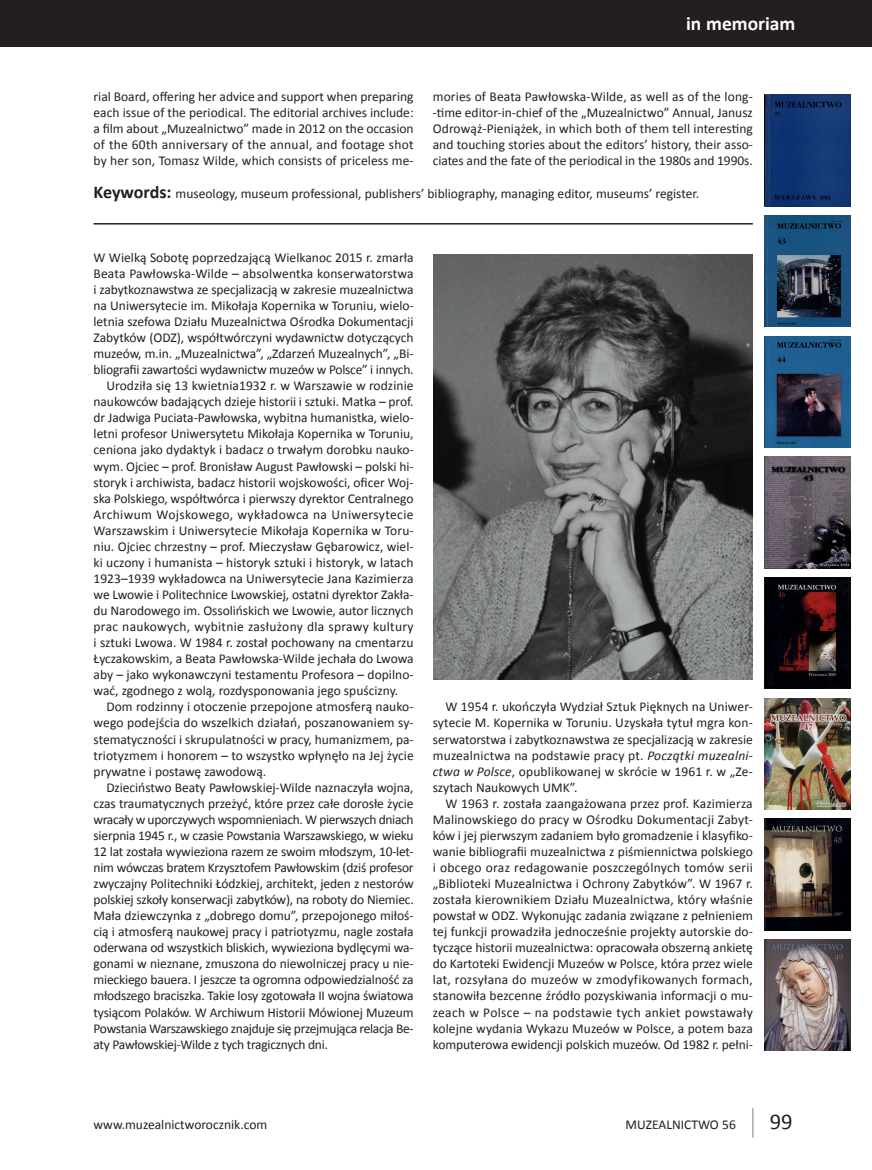
<style>
.page{position:relative;width:872px;height:1170px;background:#fff}
.page>*{position:absolute;margin:0;border:0;box-sizing:border-box;transform-origin:0 0}
.t1{font:22.5px "Calibri";color:#231f20}
.t2{font:700 19.5px "Calibri";color:#fff}
.BODY_TEXT{font:13.5px/16px "Calibri";letter-spacing:-.005em;color:#231f20;text-align:justify}
.keywords{font:13.5px "Calibri";color:#231f20}
.s1{font-weight:700;font-size:18px}
.s2{font-style:italic}
</style>
<div class="page">
<hr style="left:752px;top:1107px;width:1px;height:30px;background:#a8a9ad">
<div style="left:0;top:0;width:872px;height:47px;background:#231f20"></div>
<hr style="left:94px;top:223px;width:659px;height:1px;background:#231f20">
<img style="left:434px;top:254px;width:319px;height:425px">
<img style="left:764px;top:95px;width:86px;height:111px">
<img style="left:764px;top:215px;width:86px;height:112px">
<img style="left:764px;top:336px;width:86px;height:111px">
<img style="left:764px;top:457px;width:86px;height:111px">
<img style="left:764px;top:577px;width:86px;height:112px">
<img style="left:764px;top:698px;width:86px;height:111px">
<img style="left:764px;top:818px;width:86px;height:112px">
<img style="left:764px;top:939px;width:86px;height:111px">
<h2 class="t2" style="left:686px;top:11px;width:111px">in memoriam</h2>
<p class="BODY_TEXT" style="left:94px;top:88px;width:322px">rial Board, offering her advice and support when preparing each issue of the periodical. The editorial archives include: a film about „Muzealnictwo” made in 2012 on the occasion of the 60th anniversary of the annual, and footage shot by her son, Tomasz Wilde, which consists of priceless me-</p>
<p class="BODY_TEXT" style="left:433px;top:88px;width:321px">mories of Beata Pawłowska-Wilde, as well as of the long--time editor-in-chief of the „Muzealnictwo” Annual, Janusz Odrowąż-Pieniążek, in which both of them tell interesting and touching stories about the editors’ history, their asso&shy;ciates and the fate of the periodical in the 1980s and 1990s.</p>
<p class="keywords" style="left:94px;top:185px;width:607px"><span class="s1">Keywords:</span> museology, museum professional, publishers’ bibliography, managing editor, museums’ register.</p>
<p class="BODY_TEXT" style="left:94px;top:248px;width:321px">W Wielką Sobotę poprzedzającą Wielkanoc 2015 r. zmarła Beata Pawłowska-Wilde – absolwentka konserwatorstwa i zabytkoznawstwa ze specjalizacją w zakresie muzealnictwa na Uniwersytecie im. Mikołaja Kopernika w Toruniu, wielo&shy;letnia szefowa Działu Muzealnictwa Ośrodka Dokumentacji Zabytków (ODZ), współtwórczyni wydawnictw dotyczących muzeów, m.in. „Muzealnictwa”, „Zdarzeń Muzealnych”, „Bi&shy;bliografii zawartości wydawnictw muzeów w Polsce” i innych.</p>
<p class="BODY_TEXT" style="left:94px;top:377px;width:321px;text-indent:13px">Urodziła się 13 kwietnia1932 r. w Warszawie w rodzinie naukowców badających dzieje historii i sztuki. Matka – prof. dr Jadwiga Puciata-Pawłowska, wybitna humanistka, wielo&shy;letni profesor Uniwersytetu Mikołaja Kopernika w Toruniu, ceniona jako dydaktyk i badacz o trwałym dorobku nauko&shy;wym. Ojciec – prof. Bronisław August Pawłowski – polski hi&shy;storyk i archiwista, badacz historii wojskowości, oficer Woj&shy;ska Polskiego, współtwórca i pierwszy dyrektor Centralnego Archiwum Wojskowego, wykładowca na Uniwersytecie Warszawskim i Uniwersytecie Mikołaja Kopernika w Toru&shy;niu. Ojciec chrzestny – prof. Mieczysław Gębarowicz, wiel&shy;ki uczony i humanista – historyk sztuki i historyk, w latach 1923–1939 wykładowca na Uniwersytecie Jana Kazimierza we Lwowie i Politechnice Lwowskiej, ostatni dyrektor Zakła&shy;du Narodowego im. Ossolińskich we Lwowie, autor licznych prac naukowych, wybitnie zasłużony dla sprawy kultury i sztuki Lwowa. W 1984 r. został pochowany na cmentarzu Łyczakowskim, a Beata Pawłowska-Wilde jechała do Lwowa aby – jako wykonawczyni testamentu Profesora – dopilno&shy;wać, zgodnego z wolą, rozdysponowania jego spuścizny.</p>
<p class="BODY_TEXT" style="left:94px;top:698px;width:322px;text-indent:13px">Dom rodzinny i otoczenie przepojone atmosferą nauko&shy;wego podejścia do wszelkich działań, poszanowaniem sy&shy;stematyczności i skrupulatności w pracy, humanizmem, pa&shy;triotyzmem i honorem – to wszystko wpłynęło na Jej życie prywatne i postawę zawodową.</p>
<p class="BODY_TEXT" style="left:94px;top:778px;width:322px;text-indent:13px">Dzieciństwo Beaty Pawłowskiej-Wilde naznaczyła wojna, czas traumatycznych przeżyć, które przez całe dorosłe życie wracały w uporczywych wspomnieniach. W pierwszych dniach sierpnia 1945 r., w czasie Powstania Warszawskiego, w wieku 12 lat została wywieziona razem ze swoim młodszym, 10-let&shy;nim wówczas bratem Krzysztofem Pawłowskim (dziś profesor zwyczajny Politechniki Łódzkiej, architekt, jeden z nestorów polskiej szkoły konserwacji zabytków), na roboty do Niemiec.<br>Mała dziewczynka z „dobrego domu”, przepojonego miłoś&shy;cią i atmosferą naukowej pracy i patriotyzmu, nagle została oderwana od wszystkich bliskich, wywieziona bydlęcymi wa&shy;gonami w nieznane, zmuszona do niewolniczej pracy u nie&shy;mieckiego bauera. I jeszcze ta ogromna odpowiedzialność za młodszego braciszka. Takie losy zgotowała II wojna światowa tysiącom Polaków. W Archiwum Historii Mówionej Muzeum Powstania Warszawskiego znajduje się przejmująca relacja Be&shy;aty Pawłowskiej-Wilde z tych tragicznych dni.</p>
<p class="BODY_TEXT" style="left:433px;top:698px;width:321px;text-indent:13px">W 1954 r. ukończyła Wydział Sztuk Pięknych na Uniwer&shy;sytecie M. Kopernika w Toruniu. Uzyskała tytuł mgra kon&shy;serwatorstwa i zabytkoznawstwa ze specjalizacją w zakresie muzealnictwa na podstawie pracy pt. <span class="s2">Początki muzealni&shy;ctwa w Polsce</span>, opublikowanej w skrócie w 1961 r. w „Ze&shy;szytach Naukowych UMK”.</p>
<p class="BODY_TEXT" style="left:433px;top:794px;width:322px;text-indent:13px">W 1963 r. została zaangażowana przez prof. Kazimierza Malinowskiego do pracy w Ośrodku Dokumentacji Zabyt&shy;ków i jej pierwszym zadaniem było gromadzenie i klasyfiko&shy;wanie bibliografii muzealnictwa z piśmiennictwa polskiego i obcego oraz redagowanie poszczególnych tomów serii „Biblioteki Muzealnictwa i Ochrony Zabytków”. W 1967 r. została kierownikiem Działu Muzealnictwa, który właśnie powstał w ODZ. Wykonując zadania związane z pełnieniem tej funkcji prowadziła jednocześnie projekty autorskie do&shy;tyczące historii muzealnictwa: opracowała obszerną ankietę do Kartoteki Ewidencji Muzeów w Polsce, która przez wiele lat, rozsyłana do muzeów w zmodyfikowanych formach, stanowiła bezcenne źródło pozyskiwania informacji o mu&shy;zeach w Polsce – na podstawie tych ankiet powstawały kolejne wydania Wykazu Muzeów w Polsce, a potem baza komputerowa ewidencji polskich muzeów. Od 1982 r. pełni-</p>
<p class="BODY_TEXT" style="left:94px;top:1115px;width:175px">www.muzealnictworocznik.com</p>
<p class="BODY_TEXT" style="left:625px;top:1115px;width:112px">MUZEALNICTWO 56</p>
<p class="t1" style="left:770px;top:1107px;width:24px">99</p>
</div>
